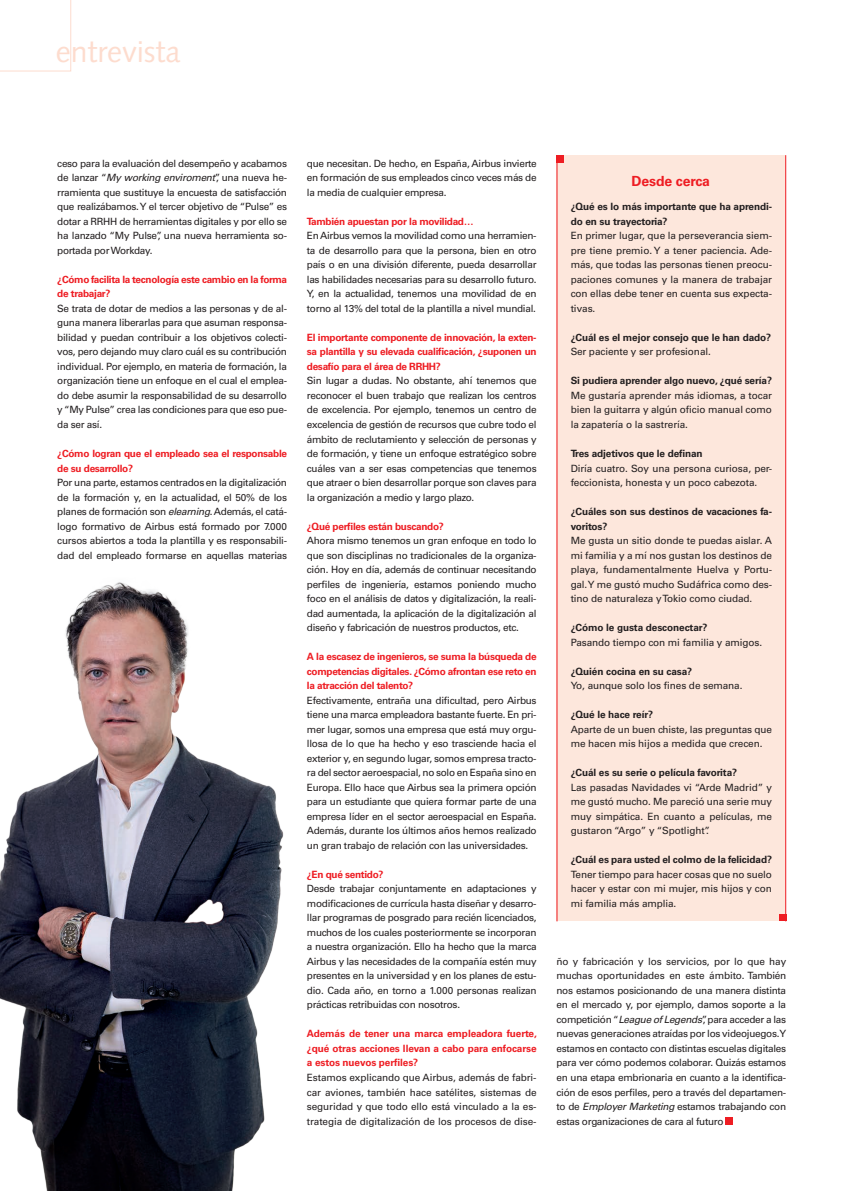
<style>
.page{position:relative;width:842px;height:1191px;background:#fff}
.page>*{position:absolute;margin:0;border:0;box-sizing:border-box;transform-origin:0 0}
.GEST_0_Seccio_següen{font:30px "Syntax LT";color:#fddcce}
.SEL_2_Despiece_Entre{font:700 14px "Univers LT";letter-spacing:-.01em;color:#ee1d23}
._1_Text{font:10px/14.5px "Univers LT";letter-spacing:-.03em;color:#231f20;text-align:justify}
._1_Text_Sagnat{font:10px/14.5px "Univers LT";letter-spacing:-.01em;color:#231f20;text-align:justify}
.GEST_1_Pregunta{font:700 10px/14.5px "Univers LT";letter-spacing:-.03em;color:#ee1d23;text-align:justify}
._1_Text_Sagnat-2{font:700 10px/14.5px "Univers LT";letter-spacing:-.01em;color:#231f20}
.s1{font-style:italic}
</style>
<div class="page">
<div style="left:556px;top:155px;width:230px;height:765px;background:#fde7dc"></div>
<div style="left:556px;top:155px;width:7px;height:7px;background:#ee1d23"></div>
<hr style="left:785px;top:155px;width:1px;height:766px;background:#ee1d23">
<hr style="left:556px;top:155px;width:1px;height:766px;background:#ee1d23">
<div style="left:779px;top:914px;width:7px;height:6px;background:#ee1d23"></div>
<div style="left:725px;top:1117px;width:8px;height:7px;background:#ee1d23"></div>
<img style="left:0;top:582px;width:284px;height:608px">
<svg style="left:0;top:0;width:71px;height:71px"></svg>
<p class="GEST_0_Seccio_següen" style="left:56px;top:34px;width:126px">entrevista</p>
<p class="_1_Text" style="left:57px;top:156px;width:231px">ceso para la evaluación del desempeño y acabamos de lanzar “<span class="s1">My working enviroment</span>”, una nueva he&shy;rramienta que sustituye la encuesta de satisfacción que realizábamos. Y el tercer objetivo de “Pulse” es dotar a RRHH de herramientas digitales y por ello se ha lanzado “My Pulse”, una nueva herramienta so&shy;portada por Workday.</p>
<p class="GEST_1_Pregunta" style="left:57px;top:272px;width:231px">¿Cómo facilita la tecnología este cambio en la forma de trabajar?</p>
<p class="_1_Text" style="left:57px;top:301px;width:231px">Se trata de dotar de medios a las personas y de al&shy;guna manera liberarlas para que asuman responsa&shy;bilidad y puedan contribuir a los objetivos colecti&shy;vos, pero dejando muy claro cuál es su contribución individual. Por ejemplo, en materia de formación, la organización tiene un enfoque en el cual el emplea&shy;do debe asumir la responsabilidad de su desarrollo y “My Pulse” crea las condiciones para que eso pue&shy;da ser así.</p>
<p class="GEST_1_Pregunta" style="left:57px;top:446px;width:231px">¿Cómo logran que el empleado sea el responsable de su desarrollo?</p>
<p class="_1_Text" style="left:57px;top:475px;width:231px">Por una parte, estamos centrados en la digitalización de la formación y, en la actualidad, el 50% de los planes de formación son <span class="s1">elearning</span>. Además, el catá&shy;logo formativo de Airbus está formado por 7.000 cursos abiertos a toda la plantilla y es responsabili&shy;dad del empleado formarse en aquellas materias</p>
<p class="_1_Text" style="left:307px;top:156px;width:231px">que necesitan. De hecho, en España, Airbus invierte en formación de sus empleados cinco veces más de la media de cualquier empresa.</p>
<p class="GEST_1_Pregunta" style="left:307px;top:214px;width:168px">También apuestan por la movilidad…</p>
<p class="_1_Text" style="left:307px;top:228px;width:231px">En Airbus vemos la movilidad como una herramien&shy;ta de desarrollo para que la persona, bien en otro país o en una división diferente, pueda desarrollar las habilidades necesarias para su desarrollo futuro.<br>Y, en la actualidad, tenemos una movilidad de en torno al 13% del total de la plantilla a nivel mundial.</p>
<p class="GEST_1_Pregunta" style="left:307px;top:330px;width:231px">El importante componente de innovación, la exten&shy;sa plantilla y su elevada cualificación, ¿suponen un desafío para el área de RRHH?</p>
<p class="_1_Text" style="left:307px;top:373px;width:231px">Sin lugar a dudas. No obstante, ahí tenemos que reconocer el buen trabajo que realizan los centros de excelencia. Por ejemplo, tenemos un centro de excelencia de gestión de recursos que cubre todo el ámbito de reclutamiento y selección de personas y de formación, y tiene un enfoque estratégico sobre cuáles van a ser esas competencias que tenemos que atraer o bien desarrollar porque son claves para la organización a medio y largo plazo.</p>
<p class="GEST_1_Pregunta" style="left:307px;top:518px;width:138px">¿Qué perfiles están buscando?</p>
<p class="_1_Text" style="left:307px;top:533px;width:231px">Ahora mismo tenemos un gran enfoque en todo lo que son disciplinas no tradicionales de la organiza&shy;ción. Hoy en día, además de continuar necesitando perfiles de ingeniería, estamos poniendo mucho foco en el análisis de datos y digitalización, la reali&shy;dad aumentada, la aplicación de la digitalización al diseño y fabricación de nuestros productos, etc.</p>
<p class="GEST_1_Pregunta" style="left:307px;top:649px;width:231px">A la escasez de ingenieros, se suma la búsqueda de competencias digitales. ¿Cómo afrontan ese reto en la atracción del talento?</p>
<p class="_1_Text" style="left:307px;top:692px;width:231px">Efectivamente, entraña una dificultad, pero Airbus tiene una marca empleadora bastante fuerte. En pri&shy;mer lugar, somos una empresa que está muy orgu&shy;llosa de lo que ha hecho y eso trasciende hacia el exterior y, en segundo lugar, somos empresa tracto&shy;ra del sector aeroespacial, no solo en España sino en Europa. Ello hace que Airbus sea la primera opción para un estudiante que quiera formar parte de una empresa líder en el sector aeroespacial en España.<br>Además, durante los últimos años hemos realizado un gran trabajo de relación con las universidades.</p>
<p class="GEST_1_Pregunta" style="left:307px;top:866px;width:78px">¿En qué sentido?</p>
<p class="_1_Text" style="left:307px;top:881px;width:231px">Desde trabajar conjuntamente en adaptaciones y modificaciones de currícula hasta diseñar y desarro&shy;llar programas de posgrado para recién licenciados, muchos de los cuales posteriormente se incorporan a nuestra organización. Ello ha hecho que la marca Airbus y las necesidades de la compañía estén muy presentes en la universidad y en los planes de estu&shy;dio. Cada año, en torno a 1.000 personas realizan prácticas retribuidas con nosotros.</p>
<p class="GEST_1_Pregunta" style="left:307px;top:1026px;width:231px">Además de tener una marca empleadora fuerte, ¿qué otras acciones llevan a cabo para enfocarse a estos nuevos perfiles?</p>
<p class="_1_Text" style="left:307px;top:1069px;width:231px">Estamos explicando que Airbus, además de fabri&shy;car aviones, también hace satélites, sistemas de seguridad y que todo ello está vinculado a la es&shy;trategia de digitalización de los procesos de dise-</p>
<p class="SEL_2_Despiece_Entre" style="left:631px;top:172px;width:80px">Desde cerca</p>
<p class="_1_Text_Sagnat-2" style="left:570px;top:199px;width:203px">¿Qué es lo más importante que ha aprendi&shy;do en su trayectoria?</p>
<p class="_1_Text_Sagnat" style="left:570px;top:228px;width:203px">En primer lugar, que la perseverancia siem&shy;pre tiene premio. Y a tener paciencia. Ade&shy;más, que todas las personas tienen preocu&shy;paciones comunes y la manera de trabajar con ellas debe tener en cuenta sus expecta&shy;tivas.</p>
<p class="_1_Text_Sagnat-2" style="left:570px;top:330px;width:202px">¿Cuál es el mejor consejo que le han dado?</p>
<p class="_1_Text_Sagnat" style="left:570px;top:344px;width:142px">Ser paciente y ser profesional.</p>
<p class="_1_Text_Sagnat-2" style="left:570px;top:373px;width:203px">Si pudiera aprender algo nuevo, ¿qué sería?</p>
<p class="_1_Text_Sagnat" style="left:570px;top:388px;width:203px">Me gustaría aprender más idiomas, a tocar bien la guitarra y algún oficio manual como la zapatería o la sastrería.</p>
<p class="_1_Text_Sagnat-2" style="left:570px;top:446px;width:134px">Tres adjetivos que le definan</p>
<p class="_1_Text_Sagnat" style="left:570px;top:460px;width:203px">Diría cuatro. Soy una persona curiosa, per&shy;feccionista, honesta y un poco cabezota.</p>
<p class="_1_Text_Sagnat-2" style="left:570px;top:504px;width:203px">¿Cuáles son sus destinos de vacaciones fa&shy;voritos?</p>
<p class="_1_Text_Sagnat" style="left:570px;top:533px;width:203px">Me gusta un sitio donde te puedas aislar. A mi familia y a mí nos gustan los destinos de playa, fundamentalmente Huelva y Portu&shy;gal. Y me gustó mucho Sudáfrica como des&shy;tino de naturaleza y Tokio como ciudad.</p>
<p class="_1_Text_Sagnat-2" style="left:570px;top:620px;width:138px">¿Cómo le gusta desconectar?</p>
<p class="_1_Text_Sagnat" style="left:570px;top:634px;width:193px">Pasando tiempo con mi familia y amigos.</p>
<p class="_1_Text_Sagnat-2" style="left:570px;top:663px;width:123px">¿Quién cocina en su casa?</p>
<p class="_1_Text_Sagnat" style="left:570px;top:678px;width:173px">Yo, aunque solo los fines de semana.</p>
<p class="_1_Text_Sagnat-2" style="left:570px;top:707px;width:84px">¿Qué le hace reír?</p>
<p class="_1_Text_Sagnat" style="left:570px;top:721px;width:203px">Aparte de un buen chiste, las preguntas que me hacen mis hijos a medida que crecen.</p>
<p class="_1_Text_Sagnat-2" style="left:570px;top:765px;width:168px">¿Cuál es su serie o película favorita?</p>
<p class="_1_Text_Sagnat" style="left:570px;top:779px;width:203px">Las pasadas Navidades vi “Arde Madrid” y me gustó mucho. Me pareció una serie muy muy simpática. En cuanto a películas, me gustaron “Argo” y “Spotlight”.</p>
<p class="_1_Text_Sagnat-2" style="left:570px;top:852px;width:203px">¿Cuál es para usted el colmo de la felicidad?</p>
<p class="_1_Text_Sagnat" style="left:570px;top:866px;width:203px">Tener tiempo para hacer cosas que no suelo hacer y estar con mi mujer, mis hijos y con mi familia más amplia.</p>
<p class="_1_Text" style="left:556px;top:953px;width:231px">ño y fabricación y los servicios, por lo que hay muchas oportunidades en este ámbito. También nos estamos posicionando de una manera distinta en el mercado y, por ejemplo, damos soporte a la competición “<span class="s1">League of Legends</span>”, para acceder a las nuevas generaciones atraídas por los videojuegos. Y estamos en contacto con distintas escuelas digitales para ver cómo podemos colaborar. Quizás estamos en una etapa embrionaria en cuanto a la identifica&shy;ción de esos perfiles, pero a través del departamen&shy;to de <span class="s1">Employer Marketing</span> estamos trabajando con estas organizaciones de cara al futuro</p>
</div>
